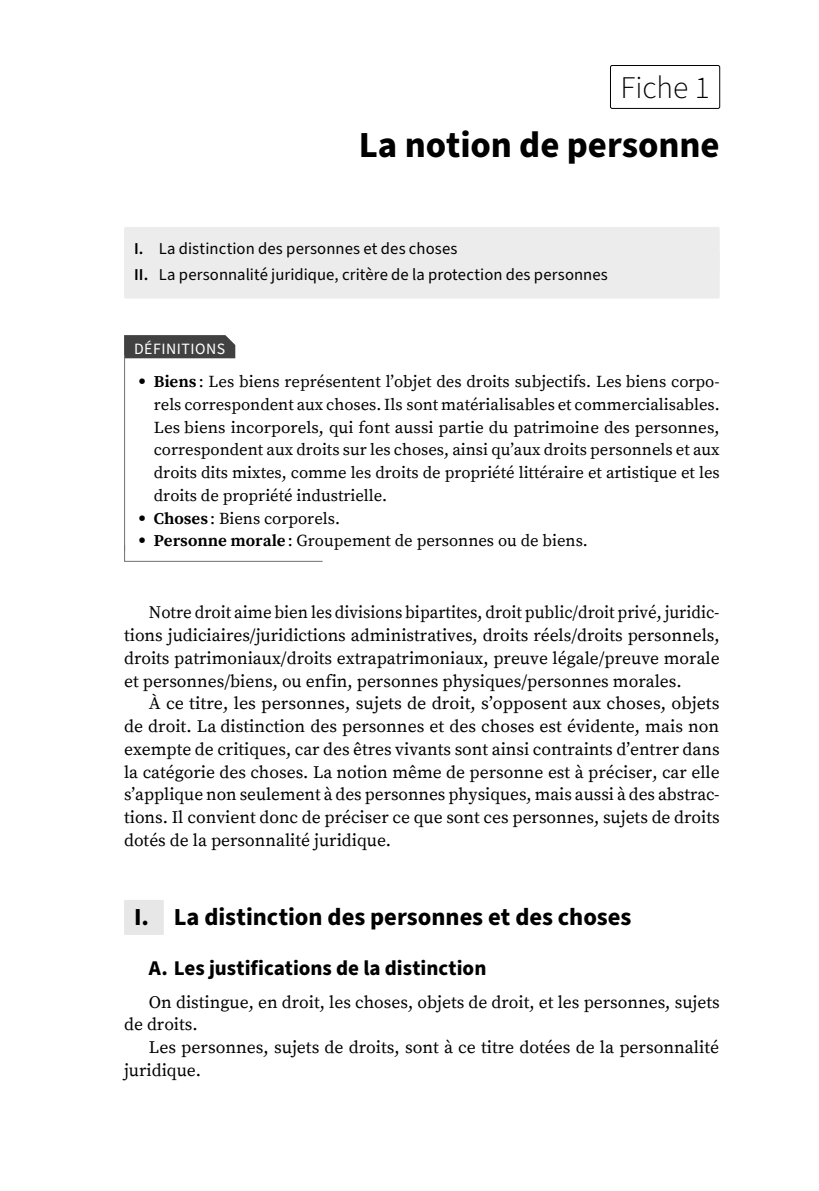
<style>
.page{position:relative;width:819px;height:1191px;background:#fff}
.page>*{position:absolute;margin:0;border:0;box-sizing:border-box;transform-origin:0 0}
.t1{font:700 36.75px "Source Sans Pro";color:#000}
.t2{font:300 31.5px "Source Sans Pro";color:#000}
.t3{font:700 24.5px "Source Sans Pro";color:#000}
.t4{font:700 21px "Source Sans Pro";color:#000}
.t5{font:17.5px/22.8px "Source Serif Pro";color:#000;text-align:justify}
.t6{font:16.62px/22.8px "Source Serif Pro";color:#000}
.t7{font:16.62px/25.2px "Source Sans Pro";letter-spacing:.005em;color:#000}
.t8{font:15.75px "Source Sans Pro";letter-spacing:.035em;color:#fff}
.s1{font-weight:600}
.s2{font-weight:700}
</style>
<div class="page">
<div style="left:610px;top:65px;width:110px;height:44px;border:1px solid #000;border-radius:2px"></div>
<div style="left:124px;top:227px;width:595px;height:46px;background:#ececec;border-radius:2px"></div>
<div style="left:124px;top:252px;width:595px;height:46px;background:#ececec;border-radius:2px"></div>
<div style="left:124px;top:335px;width:111px;height:23px;background:#414141"></div>
<hr style="left:124px;top:355px;width:1px;height:196px;background:#707070">
<div style="left:124px;top:900px;width:40px;height:35px;background:#e7e7e7"></div>
<svg style="left:124px;top:538px;width:199px;height:24px"></svg>
<h2 class="t2" style="left:620px;top:67px;width:91px">Fiche 1</h2>
<h1 class="t1" style="left:359px;top:120px;width:362px">La notion de personne</h1>
<p class="t7" style="left:134px;top:237px;width:475px"><span class="s1">I.</span> La distinction des personnes et des choses<br><span class="s1">II.</span> La personnalité juridique, critère de la protection des personnes</p>
<p class="t8" style="left:134px;top:338px;width:93px">DÉFINITIONS</p>
<p class="t6" style="left:154px;top:371px;width:567px"><span class="s2">Biens</span> : Les biens représentent l’objet des droits subjectifs. Les biens corpo&shy;rels correspondent aux choses. Ils sont matérialisables et commercialisables.<br>Les biens incorporels, qui font aussi partie du patrimoine des personnes, correspondent aux droits sur les choses, ainsi qu’aux droits personnels et aux droits dits mixtes, comme les droits de propriété littéraire et artistique et les droits de propriété industrielle.<br><span class="s2">Choses</span> : Biens corporels.<br><span class="s2">Personne morale</span>: Groupement de personnes ou de biens.</p>
<p class="t5" style="left:124px;top:602px;width:597px;text-indent:25px">Notre droit aime bien les divisions bipartites, droit public/droit privé, juridic&shy;tions judiciaires/juridictions administratives, droits réels/droits personnels, droits patrimoniaux/droits extrapatrimoniaux, preuve légale/preuve morale et personnes/biens, ou enfin, personnes physiques/personnes morales.</p>
<p class="t5" style="left:124px;top:693px;width:597px;text-indent:25px">À ce titre, les personnes, sujets de droit, s’opposent aux choses, objets de droit. La distinction des personnes et des choses est évidente, mais non exempte de critiques, car des êtres vivants sont ainsi contraints d’entrer dans la catégorie des choses. La notion même de personne est à préciser, car elle s’applique non seulement à des personnes physiques, mais aussi à des abstrac&shy;tions. Il convient donc de préciser ce que sont ces personnes, sujets de droits dotés de la personnalité juridique.</p>
<h3 class="t3" style="left:134px;top:900px;width:499px">I. La distinction des personnes et des choses</h3>
<p class="t4" style="left:149px;top:953px;width:339px">A. Les justifications de la distinction</p>
<p class="t5" style="left:124px;top:991px;width:597px;text-indent:25px">On distingue, en droit, les choses, objets de droit, et les personnes, sujets de droits.</p>
<p class="t5" style="left:124px;top:1036px;width:596px;text-indent:25px">Les personnes, sujets de droits, sont à ce titre dotées de la personnalité juridique.</p>
</div>
